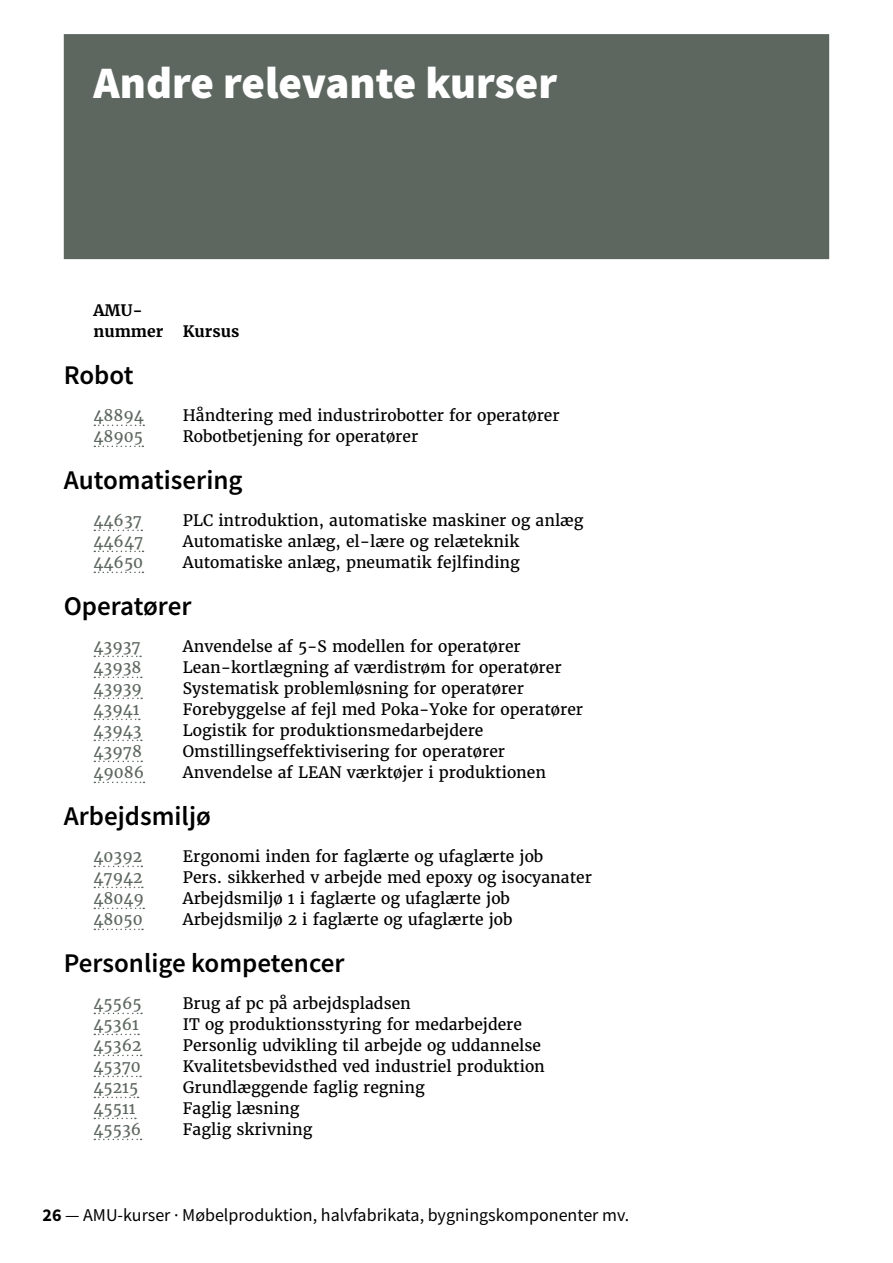
<style>
.page{position:relative;width:893px;height:1263px;background:#fff}
.page>*{position:absolute;margin:0;border:0;box-sizing:border-box;transform-origin:0 0}
.t1{font:900 45px "Source Sans Pro";color:#fff}
.t2{font:600 27px "Source Sans Pro";color:#000}
.t3{font:18px "Source Sans Pro";color:#000}
.t4{font:15.75px "Merriweather";color:#000}
.t5{font:15.75px "Merriweather";color:#5d675f}
.t6{font:700 15.75px/21px "Merriweather";color:#000}
.s1{font-weight:700}
</style>
<div class="page">
<div style="left:64px;top:34px;width:765px;height:225px;background:#5d675f"></div>
<svg style="left:94px;top:425px;width:50px;height:1px"></svg>
<svg style="left:94px;top:446px;width:49px;height:1px"></svg>
<svg style="left:94px;top:530px;width:48px;height:1px"></svg>
<svg style="left:94px;top:551px;width:50px;height:1px"></svg>
<svg style="left:94px;top:572px;width:49px;height:1px"></svg>
<svg style="left:94px;top:656px;width:47px;height:1px"></svg>
<svg style="left:94px;top:677px;width:48px;height:1px"></svg>
<svg style="left:94px;top:698px;width:48px;height:1px"></svg>
<svg style="left:94px;top:719px;width:46px;height:1px"></svg>
<svg style="left:94px;top:740px;width:48px;height:1px"></svg>
<svg style="left:94px;top:761px;width:48px;height:1px"></svg>
<svg style="left:94px;top:782px;width:50px;height:1px"></svg>
<svg style="left:94px;top:866px;width:48px;height:1px"></svg>
<svg style="left:94px;top:887px;width:49px;height:1px"></svg>
<svg style="left:94px;top:908px;width:50px;height:1px"></svg>
<svg style="left:94px;top:929px;width:49px;height:1px"></svg>
<svg style="left:94px;top:1013px;width:48px;height:1px"></svg>
<svg style="left:94px;top:1034px;width:45px;height:1px"></svg>
<svg style="left:94px;top:1055px;width:48px;height:1px"></svg>
<svg style="left:94px;top:1076px;width:47px;height:1px"></svg>
<svg style="left:94px;top:1097px;width:45px;height:1px"></svg>
<svg style="left:94px;top:1118px;width:42px;height:1px"></svg>
<svg style="left:94px;top:1139px;width:48px;height:1px"></svg>
<h1 class="t1" style="left:94px;top:51px;width:465px">Andre relevante kurser</h1>
<p class="t6" style="left:94px;top:300px;width:147px">AMU-<br>nummer Kursus</p>
<h2 class="t2" style="left:64px;top:357px;width:71px">Robot</h2>
<p class="t5" style="left:94px;top:405px;width:52px">48894</p>
<p class="t4" style="left:183px;top:405px;width:378px">Håndtering med industrirobotter for operatører</p>
<p class="t5" style="left:94px;top:426px;width:51px">48905</p>
<p class="t4" style="left:183px;top:426px;width:237px">Robotbetjening for operatører</p>
<h2 class="t2" style="left:64px;top:462px;width:180px">Automatisering</h2>
<p class="t5" style="left:94px;top:510px;width:50px">44637</p>
<p class="t4" style="left:183px;top:510px;width:402px">PLC introduktion, automatiske maskiner og anlæg</p>
<p class="t5" style="left:94px;top:531px;width:51px">44647</p>
<p class="t4" style="left:183px;top:531px;width:338px">Automatiske anlæg, el-lære og relæteknik</p>
<p class="t5" style="left:94px;top:552px;width:51px">44650</p>
<p class="t4" style="left:183px;top:552px;width:339px">Automatiske anlæg, pneumatik fejlfinding</p>
<h2 class="t2" style="left:64px;top:588px;width:129px">Operatører</h2>
<p class="t5" style="left:94px;top:636px;width:49px">43937</p>
<p class="t4" style="left:183px;top:636px;width:339px">Anvendelse af 5-S modellen for operatører</p>
<p class="t5" style="left:94px;top:657px;width:50px">43938</p>
<p class="t4" style="left:183px;top:657px;width:380px">Lean-kortlægning af værdistrøm for operatører</p>
<p class="t5" style="left:94px;top:678px;width:50px">43939</p>
<p class="t4" style="left:183px;top:678px;width:343px">Systematisk problemløsning for operatører</p>
<p class="t5" style="left:94px;top:699px;width:48px">43941</p>
<p class="t4" style="left:183px;top:699px;width:402px">Forebyggelse af fejl med Poka-Yoke for operatører</p>
<p class="t5" style="left:94px;top:720px;width:50px">43943</p>
<p class="t4" style="left:183px;top:720px;width:302px">Logistik for produktionsmedarbejdere</p>
<p class="t5" style="left:94px;top:741px;width:50px">43978</p>
<p class="t4" style="left:183px;top:741px;width:324px">Omstillingseffektivisering for operatører</p>
<p class="t5" style="left:94px;top:762px;width:52px">49086</p>
<p class="t4" style="left:183px;top:762px;width:365px">Anvendelse af LEAN værktøjer i produktionen</p>
<h2 class="t2" style="left:64px;top:798px;width:149px">Arbejdsmiljø</h2>
<p class="t5" style="left:94px;top:846px;width:50px">40392</p>
<p class="t4" style="left:183px;top:846px;width:362px">Ergonomi inden for faglærte og ufaglærte job</p>
<p class="t5" style="left:94px;top:867px;width:51px">47942</p>
<p class="t4" style="left:183px;top:867px;width:411px">Pers. sikkerhed v arbejde med epoxy og isocyanater</p>
<p class="t5" style="left:94px;top:888px;width:52px">48049</p>
<p class="t4" style="left:183px;top:888px;width:329px">Arbejdsmiljø 1 i faglærte og ufaglærte job</p>
<p class="t5" style="left:94px;top:909px;width:51px">48050</p>
<p class="t4" style="left:183px;top:909px;width:331px">Arbejdsmiljø 2 i faglærte og ufaglærte job</p>
<h2 class="t2" style="left:64px;top:945px;width:282px">Personlige kompetencer</h2>
<p class="t5" style="left:94px;top:993px;width:50px">45565</p>
<p class="t4" style="left:183px;top:993px;width:230px">Brug af pc på arbejdspladsen</p>
<p class="t5" style="left:94px;top:1014px;width:47px">45361</p>
<p class="t4" style="left:183px;top:1014px;width:341px">IT og produktionsstyring for medarbejdere</p>
<p class="t5" style="left:94px;top:1035px;width:49px">45362</p>
<p class="t4" style="left:183px;top:1035px;width:360px">Personlig udvikling til arbejde og uddannelse</p>
<p class="t5" style="left:94px;top:1056px;width:49px">45370</p>
<p class="t4" style="left:183px;top:1056px;width:364px">Kvalitetsbevidsthed ved industriel produktion</p>
<p class="t5" style="left:94px;top:1077px;width:46px">45215</p>
<p class="t4" style="left:183px;top:1077px;width:243px">Grundlæggende faglig regning</p>
<p class="t5" style="left:94px;top:1098px;width:44px">45511</p>
<p class="t4" style="left:183px;top:1098px;width:118px">Faglig læsning</p>
<p class="t5" style="left:94px;top:1119px;width:49px">45536</p>
<p class="t4" style="left:183px;top:1119px;width:131px">Faglig skrivning</p>
<p class="t3" style="left:43px;top:1204px;width:588px"><span class="s1">26</span> — AMU-kurser · Møbelproduktion, halvfabrikata, bygningskomponenter mv.</p>
</div>
